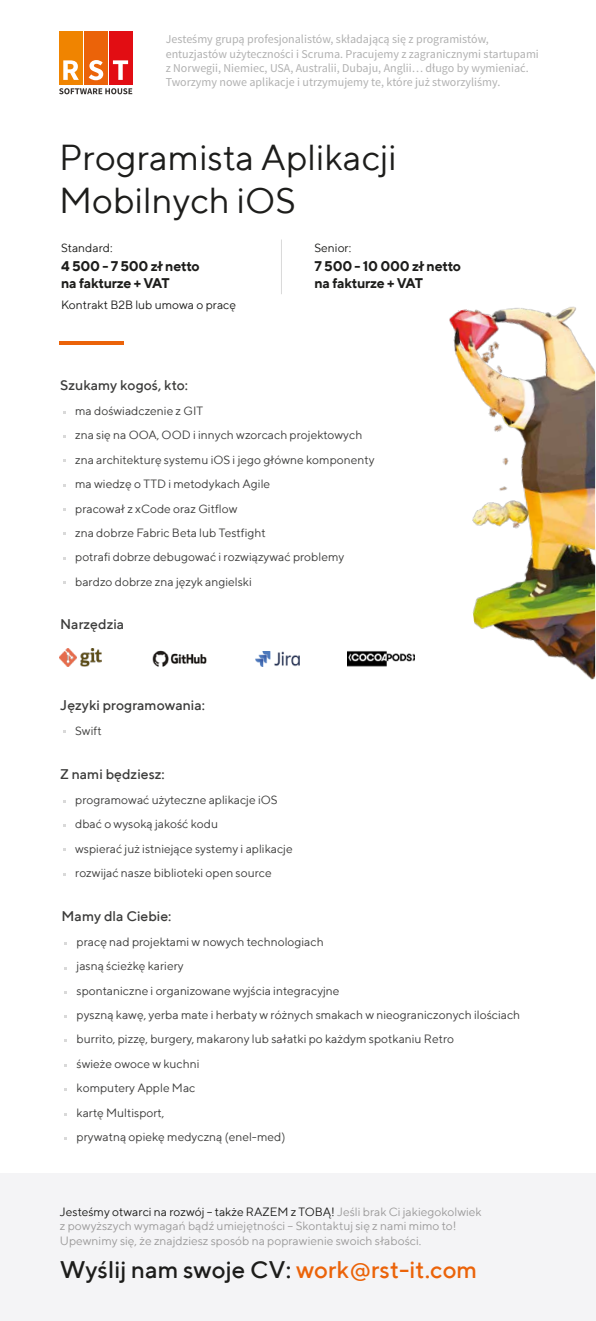
<style>
.page{position:relative;width:596px;height:1321px;background:#fff}
.page>*{position:absolute;margin:0;border:0;box-sizing:border-box;transform-origin:0 0}
.t1{font:36px/43.2px "TT Norms";color:#1d1d1b}
.t2{font:500 24px "TT Norms";color:#1d1d1b}
.t3{font:500 14px "TT Norms";color:#3c3c3b}
.t4{font:700 14px/16.8px "TT Norms";letter-spacing:-.02em;color:#1d1d1b}
.t5{font:12px/24.4px "TT Norms";color:#3c3c3b}
.t6{font:12px/14.4px "Source Sans Pro";color:#b1b1b1}
.t7{font:12px/14.4px "TT Norms";color:#9c9b9b}
.t8{font:12px "TT Norms";color:#1d1d1b}
.s1{color:#1d1d1b}
.s2{color:#eb6309}
</style>
<div class="page">
<hr style="left:59px;top:341px;width:64px;height:4px;background:#eb6309">
<div style="left:0;top:1173px;width:595px;height:148px;background:#f4f4f6"></div>
<img style="left:449px;top:306px;width:145px;height:374px">
<div style="left:59px;top:31px;width:24px;height:53px;background:#f08400"></div>
<div style="left:84px;top:31px;width:23px;height:53px;background:#eb6309"></div>
<div style="left:109px;top:31px;width:23px;height:53px;background:#e20d13"></div>
<svg style="left:63px;top:60px;width:16px;height:20px"></svg>
<svg style="left:89px;top:60px;width:14px;height:20px"></svg>
<svg style="left:113px;top:60px;width:15px;height:20px"></svg>
<svg style="left:59px;top:88px;width:73px;height:6px"></svg>
<hr style="left:281px;top:239px;width:1px;height:55px;background:#d9d9d9">
<img style="left:59px;top:649px;width:43px;height:17px">
<img style="left:152px;top:650px;width:55px;height:17px">
<img style="left:256px;top:651px;width:44px;height:15px">
<img style="left:348px;top:651px;width:66px;height:16px">
<p class="t6" style="left:166px;top:32px;width:374px">Jesteśmy grupą profesjonalistów, składającą się z programistów, entuzjastów użyteczności i Scruma. Pracujemy z zagranicznymi startupami z Norwegii, Niemiec, USA, Australii, Dubaju, Anglii… długo by wymieniać.<br>Tworzymy nowe aplikacje i utrzymujemy te, które już stworzyliśmy.</p>
<h1 class="t1" style="left:59px;top:135px;width:339px">Programista Aplikacji<br>Mobilnych iOS</h1>
<p class="t8" style="left:61px;top:240px;width:53px">Standard:</p>
<p class="t4" style="left:61px;top:258px;width:140px">4 500 - 7 500 zł netto na fakturze + VAT</p>
<p class="t8" style="left:61px;top:297px;width:176px">Kontrakt B2B lub umowa o pracę</p>
<p class="t8" style="left:314px;top:240px;width:38px">Senior:</p>
<p class="t4" style="left:314px;top:258px;width:148px">7 500 - 10 000 zł netto na fakturze + VAT</p>
<p class="t3" style="left:60px;top:376px;width:129px">Szukamy kogoś, kto:</p>
<p class="t5" style="left:75px;top:398px;width:301px">ma doświadczenie z GIT<br>zna się na OOA, OOD i innych wzorcach projektowych zna architekturę systemu iOS i jego główne komponenty ma wiedzę o TTD i metodykach Agile<br>pracował z xCode oraz Gitflow<br>zna dobrze Fabric Beta lub Testfight<br>potrafi dobrze debugować i rozwiązywać problemy bardzo dobrze zna język angielski</p>
<p class="t3" style="left:60px;top:615px;width:66px">Narzędzia</p>
<p class="t3" style="left:60px;top:696px;width:146px">Języki programowania:</p>
<p class="t5" style="left:75px;top:719px;width:28px">Swift</p>
<p class="t3" style="left:60px;top:765px;width:106px">Z nami będziesz:</p>
<p class="t5" style="left:75px;top:787px;width:219px">programować użyteczne aplikacje iOS dbać o wysoką jakość kodu<br>wspierać już istniejące systemy i aplikacje rozwijać nasze biblioteki open source</p>
<p class="t3" style="left:62px;top:907px;width:111px">Mamy dla Ciebie:</p>
<p class="t5" style="left:77px;top:929px;width:445px">pracę nad projektami w nowych technologiach<br>jasną ścieżkę kariery<br>spontaniczne i organizowane wyjścia integracyjne<br>pyszną kawę, yerba mate i herbaty w różnych smakach w nieograniczonych ilościach burrito, pizzę, burgery, makarony lub sałatki po każdym spotkaniu Retro<br>świeże owoce w kuchni<br>komputery Apple Mac<br>kartę Multisport,<br>prywatną opiekę medyczną (enel-med)</p>
<p class="t7" style="left:60px;top:1204px;width:423px"><span class="s1">Jesteśmy otwarci na rozwój – także RAZEM z TOBĄ!</span> Jeśli brak Ci jakiegokolwiek z powyższych wymagań bądź umiejętności – Skontaktuj się z nami mimo to!<br>Upewnimy się, że znajdziesz sposób na poprawienie swoich słabości.</p>
<h2 class="t2" style="left:60px;top:1255px;width:418px">Wyślij nam swoje CV: <span class="s2">work@rst-it.com</span></h2>
</div>
